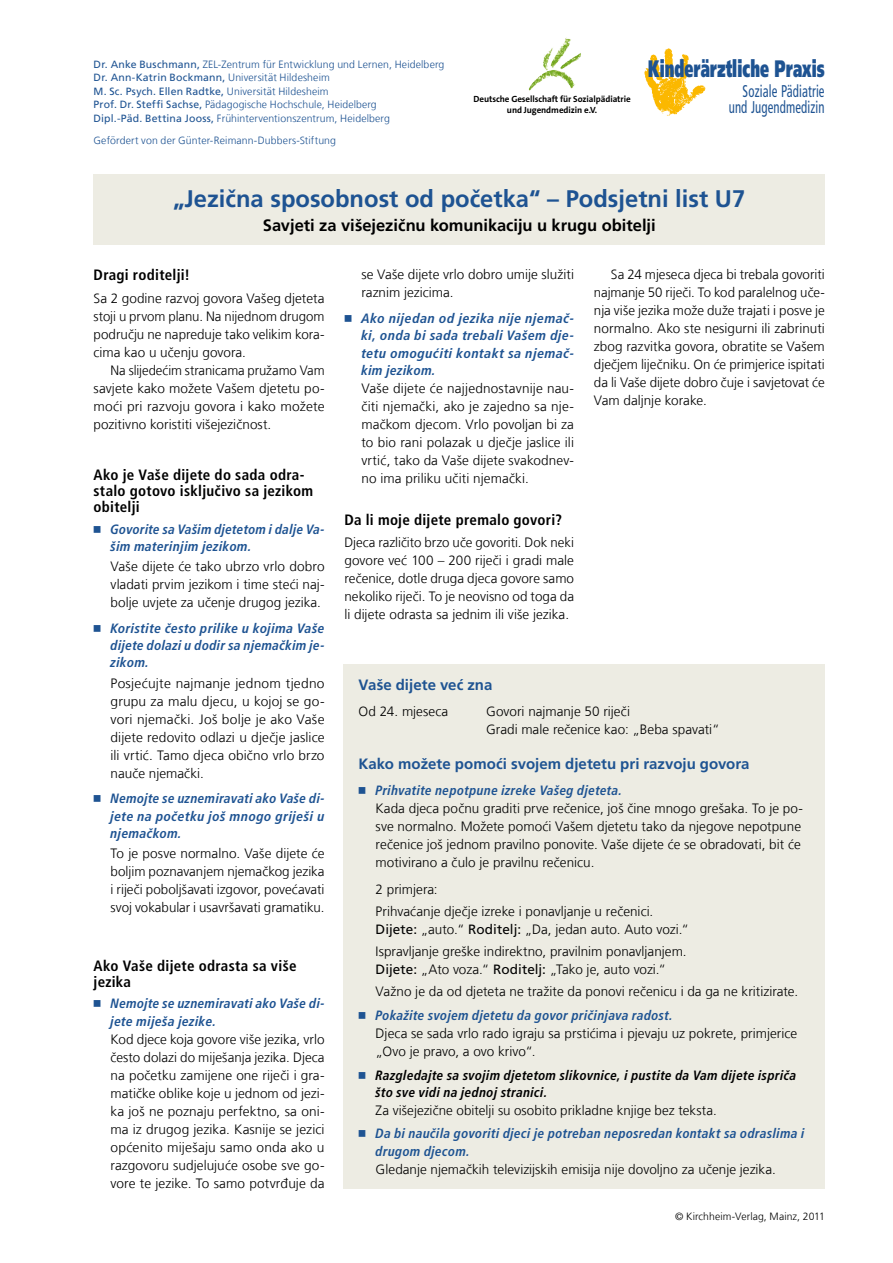
<style>
.page{position:relative;width:893px;height:1263px;background:#fff}
.page>*{position:absolute;margin:0;border:0;box-sizing:border-box;transform-origin:0 0}
.Head{font:700 24px "Frutiger LT Com";color:#1e5392}
.t1{font:900 23.85px "Frutiger LT Std";color:#1e5392;scale:.6 1}
.t2{font:condensed 16.95px/16px "Frutiger LT Std";letter-spacing:.01em;color:#1e5392;text-align:right;scale:.75 1}
.Subhead{font:700 16.5px "Frutiger LT Com";color:#000}
.Zwischenueberschrift{font:700 condensed 15px/16.2px "Frutiger LT Com";letter-spacing:.015em;color:#000}
.Kasten_Head_1{font:700 15px "Frutiger LT Com";letter-spacing:.005em;color:#1e5392}
.Body_Aufzaehlung_sch{font:300 13.5px/18px "Frutiger LT Com";letter-spacing:.005em;color:#000;text-align:justify}
.Kasten_Body{font:300 13.5px/18px "Frutiger LT Com";color:#000}
.t3{font:italic 700 condensed 13.5px/17.2px "Frutiger LT Com";letter-spacing:.025em;color:#1e5392}
.Body_mit_Einzug{font:300 13.5px/18px "Frutiger LT Com";letter-spacing:.005em;color:#000;text-align:justify}
.Body_ohne_Einzug{font:300 13.5px/18px "Frutiger LT Com";color:#000;text-align:justify}
.t4{font:italic 700 condensed 13.5px/17.7px "Frutiger LT Com";letter-spacing:.025em;color:#000}
.t5{font:300 10.5px/13.5px "Frutiger LT Com";letter-spacing:.01em;color:#1e5392}
.Autoren{font:300 10.5px "Frutiger LT Com";letter-spacing:.01em;color:#000}
.t6{font:700 9px/11.2px "The Sans Os F";letter-spacing:-.01em;color:#000;text-align:center}
.s1{font-weight:400}
.s2{font-family:"Universal CRM Newswith Comm Pi";font-weight:400;font-style:normal;font-stretch:normal}
.s3{font-family:"Universal CRM Newswith Comm Pi";font-weight:400;font-style:normal;font-stretch:normal;color:#1e5392}
.s4{font-weight:300;font-style:normal;font-stretch:normal}
</style>
<div class="page">
<img style="left:644px;top:48px;width:62px;height:67px">
<img style="left:553px;top:37px;width:14px;height:23px">
<div style="left:94px;top:174px;width:731px;height:71px;background:#edece3"></div>
<div style="left:344px;top:664px;width:481px;height:524px;background:#edece3"></div>
<p class="t5" style="left:94px;top:58px;width:352px"><span class="s1">Dr. Anke Buschmann,</span> ZEL-Zentrum für Entwicklung und Lernen, Heidelberg <span class="s1">Dr. Ann-Katrin Bockmann,</span> Universität Hildesheim<br><span class="s1">M. Sc. Psych. Ellen Radtke,</span> Universität Hildesheim<br><span class="s1">Prof. Dr. Steffi Sachse,</span> Pädagogische Hochschule, Heidelberg<br><span class="s1">Dipl.-Päd. Bettina Jooss,</span> Frühinterventionszentrum, Heidelberg</p>
<p class="t5" style="left:94px;top:134px;width:244px">Gefördert von der Günter-Reimann-Dubbers-Stiftung</p>
<p class="t6" style="left:474px;top:93px;width:159px">Deutsche Gesellschaft für Sozialpädiatrie und Jugendmedizin e.V.</p>
<h2 class="t1" style="left:648px;top:54px;width:295px">Kinderärztliche Praxis</h2>
<p class="t2" style="left:729px;top:83px;width:129px">Soziale Pädiatrie und Jugendmedizin</p>
<p class="Head" style="left:173px;top:184px;width:574px">„Jezična sposobnost od početka“ – Podsjetni list U7</p>
<p class="Subhead" style="left:263px;top:215px;width:394px">Savjeti za višejezičnu komunikaciju u krugu obitelji</p>
<p class="Zwischenueberschrift" style="left:94px;top:267px;width:98px">Dragi roditelji!</p>
<p class="Body_ohne_Einzug" style="left:94px;top:289px;width:233px">Sa 2 godine razvoj govora Vašeg djeteta stoji u prvom planu. Na nijednom drugom području ne napreduje tako velikim kora&shy;cima kao u učenju govora.</p>
<p class="Body_mit_Einzug" style="left:94px;top:361px;width:233px;text-indent:17px">Na slijedećim stranicama pružamo Vam savjete kako možete Vašem djetetu po&shy;moći pri razvoju govora i kako možete pozitivno koristiti višejezičnost.</p>
<p class="Zwischenueberschrift" style="left:94px;top:467px;width:221px">Ako je Vaše dijete do sada odra&shy;stalo gotovo isključivo sa jezikom obitelji</p>
<p class="t3" style="left:111px;top:520px;width:216px;text-indent:-17px"><span class="s2">◾</span> Govorite sa Vašim djetetom i dalje Va&shy;šim materinjim jezikom.</p>
<p class="Body_Aufzaehlung_sch" style="left:111px;top:558px;width:216px">Vaše dijete će tako ubrzo vrlo dobro vladati prvim jezikom i time steći naj&shy;bolje uvjete za učenje drugog jezika.</p>
<p class="t3" style="left:111px;top:620px;width:216px;text-align:justify;text-indent:-17px"><span class="s2">◾</span> Koristite često prilike u kojima Vaše dijete dolazi u dodir sa njemačkim je&shy;zikom.</p>
<p class="Body_Aufzaehlung_sch" style="left:111px;top:674px;width:216px">Posjećujte najmanje jednom tjedno grupu za malu djecu, u kojoj se go&shy;vori njemački. Još bolje je ako Vaše dijete redovito odlazi u dječje jaslice ili vrtić. Tamo djeca obično vrlo brzo nauče njemački.</p>
<p class="t3" style="left:111px;top:790px;width:216px;text-align:justify;text-indent:-17px"><span class="s2">◾</span> Nemojte se uznemiravati ako Vaše di&shy;jete na početku još mnogo griješi u njemačkom.</p>
<p class="Body_Aufzaehlung_sch" style="left:111px;top:844px;width:216px">To je posve normalno. Vaše dijete će boljim poznavanjem njemačkog jezika i riječi poboljšavati izgovor, povećavati svoj vokabular i usavršavati gramatiku.</p>
<p class="Body_Aufzaehlung_sch" style="left:361px;top:266px;width:214px">se Vaše dijete vrlo dobro umije služiti raznim jezicima.</p>
<p class="t3" style="left:361px;top:310px;width:214px;text-align:justify;text-indent:-17px"><span class="s2">◾</span> Ako nijedan od jezika nije njemač&shy;ki, onda bi sada trebali Vašem dje&shy;tetu omogućiti kontakt sa njemač&shy;kim jezikom.</p>
<p class="Body_Aufzaehlung_sch" style="left:361px;top:379px;width:214px">Vaše dijete će najjednostavnije nau&shy;čiti njemački, ako je zajedno sa nje&shy;mačkom djecom. Vrlo povoljan bi za to bio rani polazak u dječje jaslice ili vrtić, tako da Vaše dijete svakodnev&shy;no ima priliku učiti njemački.</p>
<p class="Zwischenueberschrift" style="left:344px;top:511px;width:219px">Da li moje dijete premalo govori?</p>
<p class="Body_ohne_Einzug" style="left:344px;top:533px;width:231px">Djeca različito brzo uče govoriti. Dok neki govore već 100 – 200 riječi i gradi male rečenice, dotle druga djeca govore samo nekoliko riječi. To je neovisno od toga da li dijete odrasta sa jednim ili više jezika.</p>
<p class="Body_mit_Einzug" style="left:594px;top:266px;width:232px;text-indent:17px">Sa 24 mjeseca djeca bi trebala govoriti najmanje 50 riječi. To kod paralelnog uče&shy;nja više jezika može duže trajati i posve je normalno. Ako ste nesigurni ili zabrinuti zbog razvitka govora, obratite se Vašem dječjem liječniku. On će primjerice ispitati da li Vaše dijete dobro čuje i savjetovat će Vam daljnje korake.</p>
<p class="Kasten_Head_1" style="left:359px;top:676px;width:135px">Vaše dijete već zna</p>
<p class="Kasten_Body" style="left:359px;top:703px;width:91px">Od 24. mjeseca</p>
<p class="Kasten_Body" style="left:486px;top:703px;width:235px">Govori najmanje 50 riječi<br>Gradi male rečenice kao: „Beba spavati“</p>
<p class="Kasten_Head_1" style="left:359px;top:755px;width:392px">Kako možete pomoći svojem djetetu pri razvoju govora</p>
<p class="t3" style="left:359px;top:782px;width:265px"><span class="s2">◾</span> Prihvatite nepotpune izreke Vašeg djeteta.</p>
<p class="Kasten_Body" style="left:376px;top:799px;width:429px">Kada djeca počnu graditi prve rečenice, još čine mnogo grešaka. To je po&shy;sve normalno. Možete pomoći Vašem djetetu tako da njegove nepotpune rečenice još jednom pravilno ponovite. Vaše dijete će se obradovati, bit će motivirano a čulo je pravilnu rečenicu.</p>
<p class="Kasten_Body" style="left:376px;top:880px;width:64px">2 primjera:</p>
<p class="Kasten_Body" style="left:376px;top:902px;width:279px">Prihvaćanje dječje izreke i ponavljanje u rečenici.</p>
<p class="Kasten_Body" style="left:376px;top:920px;width:315px"><span class="s1">Dijete:</span> „auto.“ <span class="s1">Roditelj:</span> „Da, jedan auto. Auto vozi.“</p>
<p class="Kasten_Body" style="left:376px;top:942px;width:312px">Ispravljanje greške indirektno, pravilnim ponavljanjem.</p>
<p class="Kasten_Body" style="left:376px;top:960px;width:292px"><span class="s1">Dijete:</span> „Ato voza.“ <span class="s1">Roditelj:</span> „Tako je, auto vozi.“</p>
<p class="Kasten_Body" style="left:376px;top:983px;width:424px">Važno je da od djeteta ne tražite da ponovi rečenicu i da ga ne kritizirate.</p>
<p class="t3" style="left:359px;top:1007px;width:316px"><span class="s2">◾</span> Pokažite svojem djetetu da govor pričinjava radost.</p>
<p class="Kasten_Body" style="left:376px;top:1024px;width:423px">Djeca se sada vrlo rado igraju sa prstićima i pjevaju uz pokrete, primjerice „Ovo je pravo, a ovo krivo“.</p>
<p class="t4" style="left:376px;top:1066px;width:422px;text-indent:-17px"><span class="s3">◾</span> Razgledajte sa svojim djetetom slikovnice, i pustite da Vam dijete ispriča što sve vidi na jednoj stranici.<br><span class="s4">Za višejezične obitelji su osobito prikladne knjige bez teksta.</span></p>
<p class="t3" style="left:376px;top:1125px;width:430px;text-indent:-17px"><span class="s2">◾</span> Da bi naučila govoriti djeci je potreban neposredan kontakt sa odraslima i drugom djecom.</p>
<p class="Kasten_Body" style="left:376px;top:1160px;width:402px">Gledanje njemačkih televizijskih emisija nije dovoljno za učenje jezika.</p>
<p class="Autoren" style="left:675px;top:1210px;width:151px">© Kirchheim-Verlag, Mainz, 2011</p>
<p class="Zwischenueberschrift" style="left:94px;top:957px;width:205px">Ako Vaše dijete odrasta sa više jezika</p>
<p class="t3" style="left:111px;top:995px;width:216px;text-indent:-17px"><span class="s2">◾</span> Nemojte se uznemiravati ako Vaše di&shy;jete miješa jezike.</p>
<p class="Body_Aufzaehlung_sch" style="left:111px;top:1030px;width:216px">Kod djece koja govore više jezika, vrlo često dolazi do miješanja jezika. Djeca na početku zamijene one riječi i gra&shy;matičke oblike koje u jednom od jezi&shy;ka još ne poznaju perfektno, sa oni&shy;ma iz drugog jezika. Kasnije se jezici općenito miješaju samo onda ako u razgovoru sudjelujuće osobe sve go&shy;vore te jezike. To samo potvrđuje da</p>
</div>
